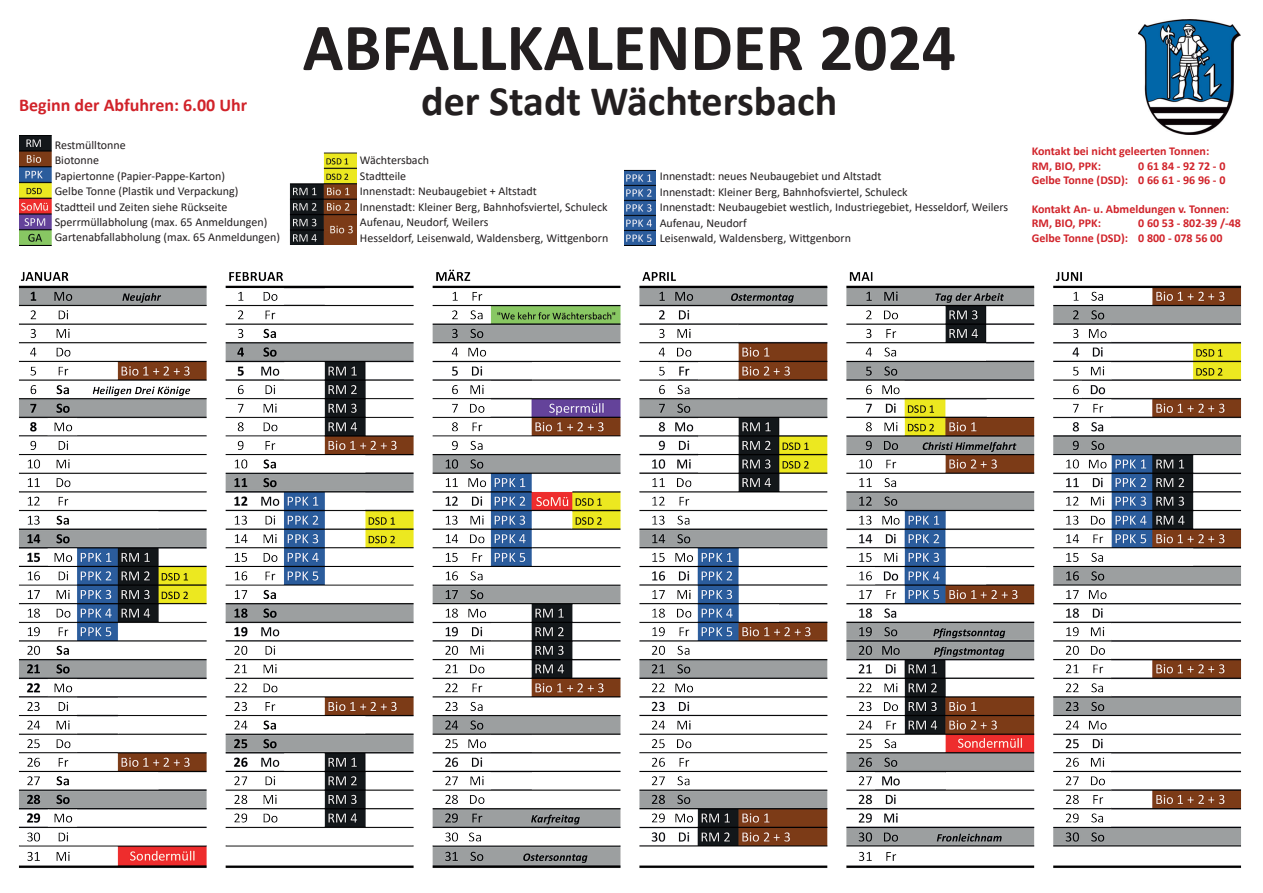
<style>
.page{position:relative;width:1263px;height:893px;background:#fff}
.page>*{position:absolute;margin:0;border:0;box-sizing:border-box;transform-origin:0 0}
.t1{font:700 67.5px "Calibri";color:#231f20}
.t2{font:700 42px "Calibri";color:#231f20}
.t3{font:700 18px "Calibri";color:#d1232a}
.t4{font:12px/15.5px "Calibri";color:#231f20}
.t5{font:700 12px/14.4px "Calibri";color:#d1232a}
</style>
<div class="page">
<img style="left:1139px;top:19px;width:101px;height:116px">
<img style="left:19px;top:269px;width:1223px;height:599px">
<img style="left:625px;top:169px;width:30px;height:76px">
<img style="left:20px;top:136px;width:31px;height:109px">
<img style="left:289px;top:152px;width:68px;height:93px">
<h3 class="t3" style="left:19px;top:93px;width:230px">Beginn der Abfuhren: 6.00 Uhr</h3>
<p class="t4" style="left:55px;top:137px;width:227px">Restmülltonne<br>Biotonne<br>Papiertonne (Papier-Pappe-Karton)<br>Gelbe Tonne (Plastik und Verpackung)<br>Stadtteil und Zeiten siehe Rückseite<br>Sperrmüllabholung (max. 65 Anmeldungen)<br>Gartenabfallabholung (max. 65 Anmeldungen)</p>
<h1 class="t1" style="left:303px;top:0;width:655px">ABFALLKALENDER 2024</h1>
<h2 class="t2" style="left:421px;top:71px;width:418px">der Stadt Wächtersbach</h2>
<p class="t4" style="left:360px;top:152px;width:250px">Wächtersbach<br>Stadtteile<br>Innenstadt: Neubaugebiet + Altstadt<br>Innenstadt: Kleiner Berg, Bahnhofsviertel, Schuleck Aufenau, Neudorf, Weilers<br>Hesseldorf, Leisenwald, Waldensberg, Wittgenborn</p>
<p class="t4" style="left:660px;top:168px;width:350px">Innenstadt: neues Neubaugebiet und Altstadt<br>Innenstadt: Kleiner Berg, Bahnhofsviertel, Schuleck<br>Innenstadt: Neubaugebiet westlich, Industriegebiet, Hesseldorf, Weilers Aufenau, Neudorf<br>Leisenwald, Waldensberg, Wittgenborn</p>
<p class="t5" style="left:1032px;top:144px;width:179px">Kontakt bei nicht geleerten Tonnen:<br>RM, BIO, PPK:</p>
<p class="t5" style="left:1032px;top:158px;width:195px;text-align:right">0 61 84 - 92 72 - 0<br>Gelbe Tonne (DSD): 0 66 61 - 96 96 - 0</p>
<p class="t5" style="left:1032px;top:201px;width:199px">Kontakt An- u. Abmeldungen v. Tonnen:<br>RM, BIO, PPK:</p>
<p class="t5" style="left:1032px;top:216px;width:211px;text-indent:106px">0 60 53 - 802-39 /-48<br>Gelbe Tonne (DSD): 0 800 - 078 56 00</p>
</div>
